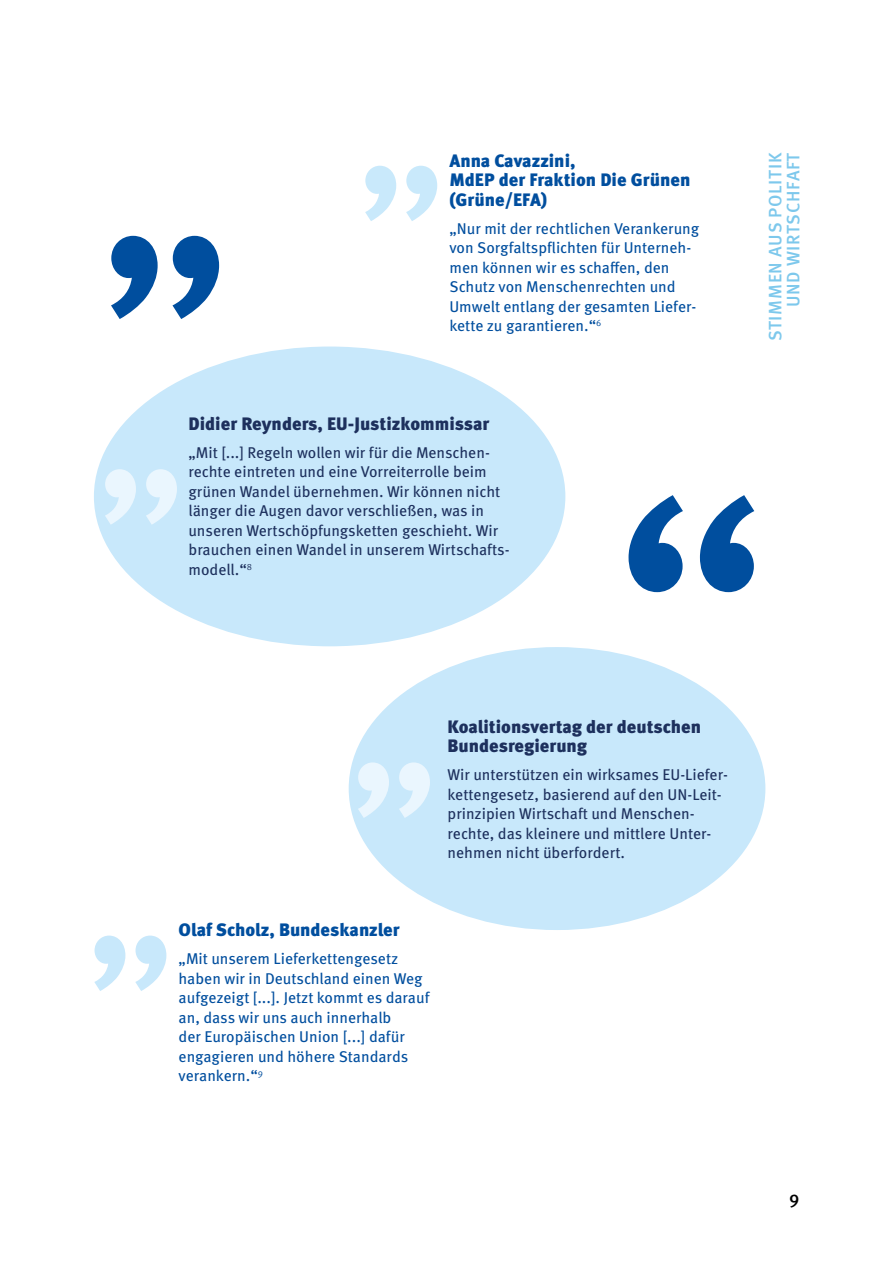
<style>
.page{position:relative;width:893px;height:1263px;background:#fff}
.page>*{position:absolute;margin:0;border:0;box-sizing:border-box;transform-origin:0 0}
.t1{font:362.25px "Meta Pro";color:#004e9e}
.t2{font:310.5px "Meta Pro";color:#004e9e}
.t3{font:207px "Meta Pro";color:#eaf6fe}
.t4{font:207px "Meta Pro";color:#c9e9fb}
.t5{font:207px "Meta Pro";color:#c8e8fb}
.t6{font:900 18px/19.5px "Meta Pro";color:#1d305d}
.t7{font:900 18px/19.5px "Meta Pro";color:#004e9e}
.t8{font:500 18px/18px "Meta Pro";letter-spacing:.04em;color:#7dc8ec;text-align:right}
.t9{font:500 18px "Meta Pro";color:#000}
.t10{font:15.6px/19.5px "Meta Pro";color:#1d305d}
.t11{font:15.6px/19.5px "Meta Pro";color:#004e9e}
</style>
<div class="page">
<div style="left:353px;top:651px;width:408px;height:275px;background:#c8e8fb;border-radius:50%"></div>
<div style="left:349px;top:647px;width:416px;height:283px;border:9px solid #c8e8fb;border-radius:50%"></div>
<div style="left:98px;top:351px;width:463px;height:291px;background:#c8e8fb;border-radius:50%"></div>
<div style="left:94px;top:346px;width:471px;height:300px;border:9px solid #c8e8fb;border-radius:50%"></div>
<h2 class="t2" style="left:94px;top:-30px;width:147px">„</h2>
<h3 class="t4" style="left:354px;top:-11px;width:98px">„</h3>
<p class="t7" style="left:449px;top:151px;width:242px">Anna Cavazzini,<br>MdEP der Fraktion Die Grünen (Grüne/EFA)</p>
<p class="t11" style="left:449px;top:219px;width:251px">„Nur mit der rechtlichen Verankerung von Sorgfaltspflichten für Unterneh&shy;men können wir es schaffen, den Schutz von Menschenrechten und Umwelt entlang der gesamten Liefer&shy;kette zu garantieren.“<sup>6</sup></p>
<p class="t8" style="left:767px;top:341px;width:190px;rotate:-90deg">STIMMEN AUS POLITIK<br>UND WIRTSCHFAFT</p>
<h3 class="t3" style="left:94px;top:292px;width:98px">„</h3>
<p class="t6" style="left:189px;top:414px;width:302px">Didier Reynders, EU-Justizkommissar</p>
<p class="t10" style="left:189px;top:443px;width:323px">„Mit [...] Regeln wollen wir für die Menschen&shy;rechte eintreten und eine Vorreiterrolle beim grünen Wandel übernehmen. Wir können nicht länger die Augen davor verschließen, was in unseren Wertschöpfungsketten geschieht. Wir brauchen einen Wandel in unserem Wirtschafts&shy;modell.“<sup>8</sup></p>
<h1 class="t1" style="left:605px;top:398px;width:171px">“</h1>
<h3 class="t3" style="left:347px;top:585px;width:98px">„</h3>
<p class="t6" style="left:448px;top:717px;width:255px">Koalitionsvertag der deutschen<br>Bundesregierung</p>
<p class="t10" style="left:448px;top:765px;width:280px">Wir unterstützen ein wirksames EU-Liefer&shy;kettengesetz, basierend auf den UN-Leit&shy;prinzipien Wirtschaft und Menschen&shy;rechte, das kleinere und mittlere Unter&shy;nehmen nicht überfordert.</p>
<h3 class="t5" style="left:83px;top:758px;width:98px">„</h3>
<p class="t7" style="left:179px;top:921px;width:223px">Olaf Scholz, Bundeskanzler</p>
<p class="t11" style="left:179px;top:950px;width:252px">„Mit unserem Lieferkettengesetz haben wir in Deutschland einen Weg aufgezeigt [...]. Jetzt kommt es darauf an, dass wir uns auch innerhalb<br>der Europäischen Union [...] dafür engagieren und höhere Standards verankern.“<sup>9</sup></p>
<p class="t9" style="left:789px;top:1186px;width:12px">9</p>
</div>
